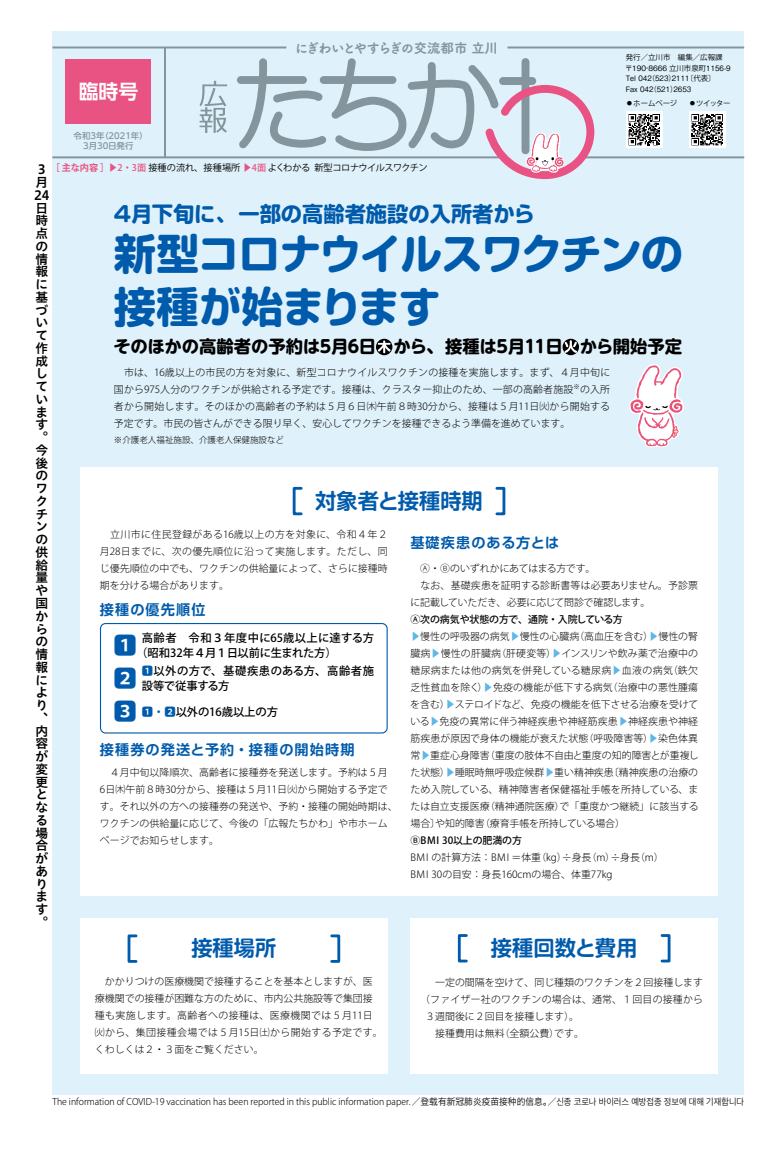
<style>
.page{position:relative;width:774px;height:1151px;background:#fff}
.page>*{position:absolute;margin:0;border:0;box-sizing:border-box;transform-origin:0 0}
.t1{font:700 42.5px/52.4px "Soft Go Std";letter-spacing:-.04em;color:#005bac}
.t2{font:500 23.4px "Koz Go Pro";color:#005bac}
.t3{font:700 21.3px "Soft Go Std";color:#005bac}
.t4{font:700 21.3px "Soft Go Std De";color:#005bac}
.t5{font:700 19.8px "UD Shin Go Pro De";color:#fff}
.t6{font:700 17.4px "UD Shin M Go Pro";letter-spacing:-.015em;color:#000}
.t7{font:700 14.2px "Soft Go Std De";letter-spacing:.075em;color:#005bac}
.t8{font:13.5px "Tsuku A Rd Gothic Std E";letter-spacing:-.07em;color:#84959e}
.t9{font:12.8px/12.8px "Hiragino UD Sans Std W6";color:#000}
.t10{font:500 11.3px/14.9px "Koz Go Pro";color:#000}
.t11{font:300 9.9px/17px "Koz Go Pro";color:#000}
.t12{font:300 9.9px "Koz Go Pro";letter-spacing:.02em;color:#000}
.t13{font:500 9.9px "Koz Go Pro";letter-spacing:-.01em;color:#000}
.t14{font:300 9.2px "Koz Go Pro";color:#000;scale:.95 1}
.t15{font:9.2px "Koz Go Pro";letter-spacing:-.04em;color:#000}
.t16{font:300 8.5px "Koz Go Pro";color:#000}
.t17{font:500 8.5px/10.3px "UD Shin M Go Pro";color:#84959e;text-align:center}
.t18{font:500 7.4px/10.6px "Gothic BBB Pro";color:#000}
.t19{font:7.4px "Koz Go Pro";letter-spacing:-.01em;color:#000}
.s1{font-family:"Koz Go Pro";font-weight:400}
.s2{font-weight:700;color:#e95383}
.s3{font-weight:500;color:#e95383}
.s4{color:#005bac}
.s5{font-size:23.4px;color:#005bac}
.s6{font-weight:500}
.s7{color:#5eb7e8}
.s8{font-family:"Hiragino Sans GB W3";font-weight:400}
.s9{font-family:"Apple SD Gothic Neo"}
</style>
<div class="page">
<div style="left:52px;top:31px;width:692px;height:1063px;background:#dff1fa"></div>
<hr style="left:52px;top:156px;width:449px;height:2px;background:#84959e">
<hr style="left:164px;top:47px;width:2px;height:110px;background:#84959e">
<hr style="left:52px;top:46px;width:234px;height:2px;background:#84959e">
<hr style="left:507px;top:46px;width:237px;height:2px;background:#84959e">
<hr style="left:583px;top:156px;width:161px;height:2px;background:#84959e">
<svg style="left:199px;top:81px;width:28px;height:52px"></svg>
<div style="left:237px;top:76px;width:70px;height:8px;background:#84959e;border-radius:4px"></div>
<svg style="left:239px;top:58px;width:355px;height:121px"></svg>
<div style="left:626px;top:111px;width:37px;height:37px;background:#fff"></div>
<svg style="left:628px;top:114px;width:32px;height:31px"></svg>
<div style="left:689px;top:111px;width:37px;height:37px;background:#fff"></div>
<svg style="left:691px;top:114px;width:32px;height:31px"></svg>
<div style="left:80px;top:918px;width:308px;height:156px;background:#fff"></div>
<div style="left:80px;top:468px;width:638px;height:428px;background:#fff"></div>
<div style="left:410px;top:918px;width:308px;height:156px;background:#fff"></div>
<div style="left:66px;top:59px;width:85px;height:64px;background:#e95383"></div>
<div style="left:100px;top:623px;width:288px;height:110px;border:1px solid #005bac;border-radius:5px"></div>
<div style="left:495px;top:487px;width:10px;height:28px;border:3px solid #005bac"></div>
<div style="left:293px;top:487px;width:10px;height:28px;border:3px solid #005bac"></div>
<div style="left:330px;top:934px;width:10px;height:29px;border:3px solid #005bac"></div>
<div style="left:128px;top:934px;width:9px;height:29px;border:3px solid #005bac"></div>
<div style="left:660px;top:934px;width:10px;height:28px;border:3px solid #005bac"></div>
<div style="left:458px;top:934px;width:10px;height:28px;border:3px solid #005bac"></div>
<svg style="left:629px;top:364px;width:55px;height:83px"></svg>
<svg style="left:376px;top:339px;width:16px;height:16px"></svg>
<svg style="left:378px;top:340px;width:12px;height:13px"></svg>
<svg style="left:562px;top:339px;width:17px;height:16px"></svg>
<svg style="left:564px;top:340px;width:13px;height:13px"></svg>
<h3 class="t5" style="left:79px;top:76px;width:61px">臨時号</h3>
<h3 class="t8" style="left:295px;top:37px;width:205px">にぎわいとやすらぎの交流都市 立川</h3>
<p class="t19" style="left:626px;top:53px;width:98px">発行／立川市　編集／広報課</p>
<p class="t18" style="left:625px;top:62px;width:107px"><span class="s1">〒</span>190-8666 <span class="s1">立川市泉町</span>1156-9<br>Tel 042（523）2111<span class="s1">〔代表〕<br></span>Fax 042（521）2653</p>
<p class="t19" style="left:626px;top:98px;width:53px">◦ホームページ</p>
<p class="t19" style="left:689px;top:98px;width:43px">◦ツイッター</p>
<p class="t9" style="left:34px;top:162px;width:17px">３月<br>24日時点の情報に基づいて作成しています。今後のワクチンの供給量や国からの情報により、内容が変更となる場合があります。</p>
<p class="t17" style="left:74px;top:130px;width:76px">令和3年（2021年）<br>3月30日発行</p>
<p class="t15" style="left:51px;top:162px;width:378px"><span class="s2">［ 主な内容 ］</span><span class="s3">▶2・3面</span>接種の流れ、接種場所 <span class="s3">▶4面</span> よくわかる 新型コロナウイルスワクチン</p>
<h3 class="t3" style="left:114px;top:199px;width:422px">4月下旬に、一部の高齢者施設の入所者から</h3>
<h1 class="t1" style="left:114px;top:225px;width:571px">新型コロナウイルスワクチンの接種が始まります</h1>
<h3 class="t6" style="left:114px;top:333px;width:570px">そのほかの高齢者の予約は５月６日 から、接種は５月11日 から開始予定</h3>
<p class="t11" style="left:114px;top:364px;width:498px;text-align:justify">　市は、16歳以上の市民の方を対象に、新型コロナウイルスワクチンの接種を実施します。まず、４月中旬に国から975人分のワクチンが供給される予定です。接種は、クラスター抑止のため、一部の高齢者施設<sup>※</sup>の入所者から開始します。そのほかの高齢者の予約は５月６日㈭午前８時30分から、接種は５月11日㈫から開始する予定です。市民の皆さんができる限り早く、安心してワクチンを接種できるよう準備を進めています。</p>
<p class="t16" style="left:114px;top:435px;width:172px">※介護老人福祉施設、介護老人保健施設など</p>
<h3 class="t4" style="left:315px;top:486px;width:169px">対象者と接種時期</h3>
<p class="t11" style="left:100px;top:526px;width:289px;text-align:justify">　立川市に住民登録がある16歳以上の方を対象に、令和４年２月28日までに、次の優先順位に沿って実施します。ただし、同じ優先順位の中でも、ワクチンの供給量によって、さらに接種時期を分ける場合があります。</p>
<h3 class="t7" style="left:100px;top:600px;width:107px">接種の優先順位</h3>
<h2 class="t2" style="left:113px;top:631px;width:25px">1</h2>
<p class="t10" style="left:136px;top:631px;width:239px;text-indent:5px">高齢者　令和３年度中に65歳以上に達する方（昭和32年４月１日以前に生まれた方）</p>
<h2 class="t2" style="left:113px;top:663px;width:25px">2</h2>
<p class="t10" style="left:142px;top:664px;width:234px"><span class="s4">1</span>以外の方で、基礎疾患のある方、高齢者施設等で従事する方</p>
<p class="t10" style="left:113px;top:704px;width:166px"><span class="s5">3</span> <span class="s4">1・2</span>以外の16歳以上の方</p>
<h3 class="t7" style="left:100px;top:740px;width:256px">接種券の発送と予約・接種の開始時期</h3>
<p class="t11" style="left:100px;top:764px;width:299px">　４月中旬以降順次、高齢者に接種券を発送します。予約は５月<br>6日㈭午前８時30分から、接種は５月11日㈫から開始する予定です。それ以外の方への接種券の発送や、予約・接種の開始時期は、ワクチンの供給量に応じて、今後の「広報たちかわ」や市ホームページでお知らせします。</p>
<h3 class="t7" style="left:410px;top:533px;width:150px">基礎疾患のある方とは</h3>
<p class="t11" style="left:410px;top:560px;width:289px">　Ⓐ・Ⓑのいずれかにあてはまる方です。<br>　なお、基礎疾患を証明する診断書等は必要ありません。予診票に記載していただき、必要に応じて問診で確認します。</p>
<p class="t11" style="left:410px;top:611px;width:290px"><span class="s6">Ⓐ次の病気や状態の方で、通院・入院している方<br></span><span class="s7">▶</span>慢性の呼吸器の病気<span class="s7">▶</span>慢性の心臓病（高血圧を含む）<span class="s7">▶</span>慢性の腎臓病<span class="s7">▶</span>慢性の肝臓病（肝硬変等）<span class="s7">▶</span>インスリンや飲み薬で治療中の糖尿病または他の病気を併発している糖尿病<span class="s7">▶</span>血液の病気（鉄欠乏性貧血を除く）<span class="s7">▶</span>免疫の機能が低下する病気（治療中の悪性腫瘍を含む）<span class="s7">▶</span>ステロイドなど、免疫の機能を低下させる治療を受けている<span class="s7">▶</span>免疫の異常に伴う神経疾患や神経筋疾患<span class="s7">▶</span>神経疾患や神経筋疾患が原因で身体の機能が衰えた状態（呼吸障害等）<span class="s7">▶</span>染色体異常<span class="s7">▶</span>重症心身障害（重度の肢体不自由と重度の知的障害とが重複した状態）<span class="s7">▶</span>睡眠時無呼吸症候群<span class="s7">▶</span>重い精神疾患〔精神疾患の治療のため入院している、精神障害者保健福祉手帳を所持している、または自立支援医療（精神通院医療）で「重度かつ継続」に該当する場合〕や知的障害（療育手帳を所持している場合）</p>
<p class="t13" style="left:410px;top:834px;width:113px">ⒷBMI 30以上の肥満の方</p>
<p class="t11" style="left:410px;top:849px;width:255px">BMI の計算方法：BMI ＝体重（kg）÷身長（m）÷身長（m）<br>BM I 30の目安：身長160cmの場合、体重77kg</p>
<h3 class="t4" style="left:191px;top:933px;width:87px">接種場所</h3>
<h3 class="t4" style="left:491px;top:933px;width:148px">接種回数と費用</h3>
<p class="t11" style="left:95px;top:973px;width:289px">　かかりつけの医療機関で接種することを基本としますが、医療機関での接種が困難な方のために、市内公共施設等で集団接種も実施します。高齢者への接種は、医療機関では５月11日㈫から、集団接種会場では５月15日㈯から開始する予定です。くわしくは２・３面をご覧ください。</p>
<p class="t11" style="left:425px;top:974px;width:279px">　一定の間隔を空けて、同じ種類のワクチンを２回接種します</p>
<p class="t12" style="left:420px;top:993px;width:284px">（ファイザー社のワクチンの場合は、通常、１回目の接種から</p>
<p class="t11" style="left:425px;top:1008px;width:155px">３週間後に２回目を接種します）。</p>
<p class="t11" style="left:425px;top:1025px;width:160px">　接種費用は無料（全額公費）です。</p>
<p class="t14" style="left:52px;top:1096px;width:729px">The information of COVID-19 vaccination has been reported in this public information paper. ／<span class="s8">登载有新冠肺炎疫苗接种的信息。</span>／<span class="s9">신종 코로나 바이러스 예방접종 정보에 대해 기재합니다</span></p>
</div>
